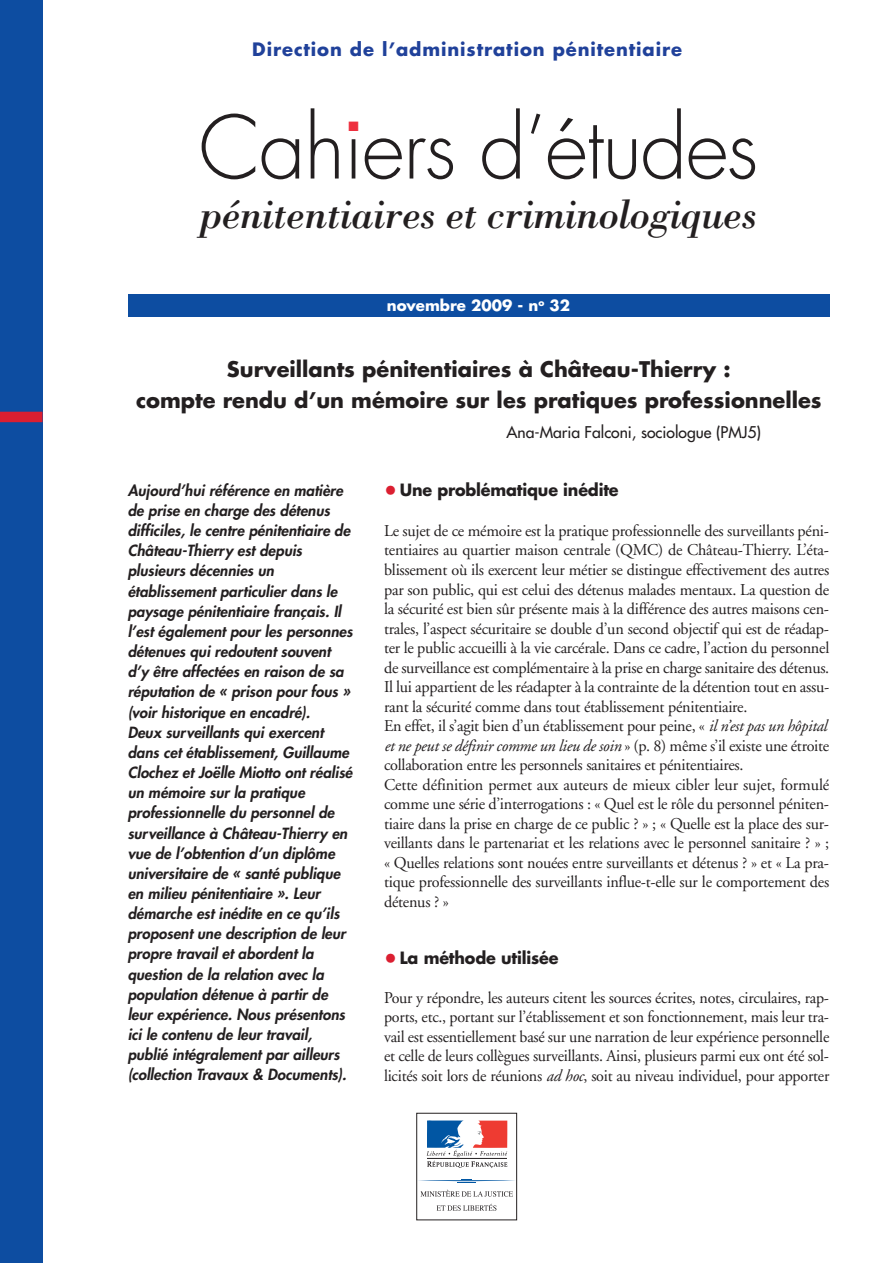
<style>
.page{position:relative;width:893px;height:1263px;background:#fff}
.page>*{position:absolute;margin:0;border:0;box-sizing:border-box;transform-origin:0 0}
.t1{font:300 85.05px "Futura";letter-spacing:-.015em;color:#231f20}
.t2{font:italic 42px "Bodoni";letter-spacing:-.01em;color:#231f20}
.t3{font:700 39px "Futura";color:#db1f31}
.t4{font:700 21px/31.5px "Futura";color:#231f20;text-align:center}
.t5{font:700 18px "Futura";letter-spacing:.05em;color:#20419a}
.t6{font:16.5px/19.5px "Adobe Garamond";letter-spacing:-.015em;color:#231f20}
.t7{font:700 16.5px "Futura";letter-spacing:-.01em;color:#231f20}
.t8{font:15.75px "Futura";color:#231f20}
.t9{font:italic 800 15px/20.1px "Futura";letter-spacing:.005em;color:#231f20}
.t10{font:700 15px "Futura";color:#fff}
.t11{font:13.5px "Zapf Dingbats ITC";color:#ee2f3e}
.s1{font-style:italic}
</style>
<div class="page">
<div style="left:0;top:0;width:43px;height:1263px;background:#0d4da1"></div>
<div style="left:0;top:412px;width:43px;height:10px;background:#db1f31"></div>
<div style="left:416px;top:1113px;width:101px;height:107px;border:1px solid #231f20"></div>
<svg style="left:427px;top:1121px;width:80px;height:47px"></svg>
<svg style="left:420px;top:1190px;width:93px;height:6px"></svg>
<svg style="left:437px;top:1204px;width:59px;height:7px"></svg>
<svg style="left:417px;top:1179px;width:99px;height:4px"></svg>
<div style="left:128px;top:294px;width:701px;height:23px;background:#0d4da1"></div>
<p class="t5" style="left:252px;top:41px;width:431px">Direction de l’administration pénitentiaire</p>
<h1 class="t1" style="left:199px;top:108px;width:561px">Cahiers d’études</h1>
<h2 class="t2" style="left:200px;top:189px;width:559px">pénitentiaires et criminologiques</h2>
<p class="t11" style="left:348px;top:119px;width:12px">■</p>
<p class="t10" style="left:387px;top:298px;width:185px">novembre 2009 - n<sup>o</sup> 32</p>
<p class="t4" style="left:136px;top:355px;width:687px">Surveillants pénitentiaires à Château-Thierry :<br>compte rendu d’un mémoire sur les pratiques professionnelles</p>
<p class="t8" style="left:506px;top:424px;width:256px">Ana-Maria Falconi, sociologue (PMJ5)</p>
<p class="t9" style="left:128px;top:481px;width:226px">Aujourd’hui référence en matière de prise en charge des détenus difficiles, le centre pénitentiaire de<br>Château-Thierry est depuis plusieurs décennies un établissement particulier dans le paysage pénitentiaire français. Il l’est également pour les personnes détenues qui redoutent souvent d’y être affectées en raison de sa réputation de « prison pour fous » (voir historique en encadré).<br>Deux surveillants qui exercent dans cet établissement, Guillaume<br>Clochez et Joëlle Miotto ont réalisé un mémoire sur la pratique professionnelle du personnel de surveillance à Château-Thierry en vue de l’obtention d’un diplôme universitaire de « santé publique en milieu pénitentiaire ». Leur démarche est inédite en ce qu’ils proposent une description de leur propre travail et abordent la question de la relation avec la population détenue à partir de leur expérience. Nous présentons ici le contenu de leur travail, publié intégralement par ailleurs (collection Travaux &amp; Documents).</p>
<h3 class="t3" style="left:384px;top:462px;width:14px">.</h3>
<p class="t7" style="left:400px;top:482px;width:220px">Une problématique inédite</p>
<p class="t6" style="left:384px;top:522px;width:447px">Le sujet de ce mémoire est la pratique professionnelle des surveillants péni&shy;tentiaires au quartier maison centrale (QMC) de Château-Thierry. L’éta&shy;blissement où ils exercent leur métier se distingue effectivement des autres par son public, qui est celui des détenus malades mentaux. La question de la sécurité est bien sûr présente mais à la différence des autres maisons cen&shy;trales, l’aspect sécuritaire se double d’un second objectif qui est de réadap&shy;ter le public accueilli à la vie carcérale. Dans ce cadre, l’action du personnel de surveillance est complémentaire à la prise en charge sanitaire des détenus.<br>Il lui appartient de les réadapter à la contrainte de la détention tout en assu&shy;rant la sécurité comme dans tout établissement pénitentiaire.<br>En effet, il s’agit bien d’un établissement pour peine, « <span class="s1">il n’est pas un hôpital et ne peut se définir comme un lieu de soin</span> » (p. 8) même s’il existe une étroite collaboration entre les personnels sanitaires et pénitentiaires.<br>Cette définition permet aux auteurs de mieux cibler leur sujet, formulé comme une série d’interrogations : « Quel est le rôle du personnel péniten&shy;tiaire dans la prise en charge de ce public ? » ; « Quelle est la place des sur&shy;veillants dans le partenariat et les relations avec le personnel sanitaire ? » ; « Quelles relations sont nouées entre surveillants et détenus ? » et « La pra&shy;tique professionnelle des surveillants influe-t-elle sur le comportement des détenus ? »</p>
<h3 class="t3" style="left:384px;top:930px;width:14px">.</h3>
<p class="t7" style="left:400px;top:950px;width:160px">La méthode utilisée</p>
<p class="t6" style="left:384px;top:989px;width:447px;text-align:justify">Pour y répondre, les auteurs citent les sources écrites, notes, circulaires, rap&shy;ports, etc., portant sur l’établissement et son fonctionnement, mais leur tra&shy;vail est essentiellement basé sur une narration de leur expérience personnelle et celle de leurs collègues surveillants. Ainsi, plusieurs parmi eux ont été sol&shy;licités soit lors de réunions <span class="s1">ad hoc</span>, soit au niveau individuel, pour apporter</p>
</div>
